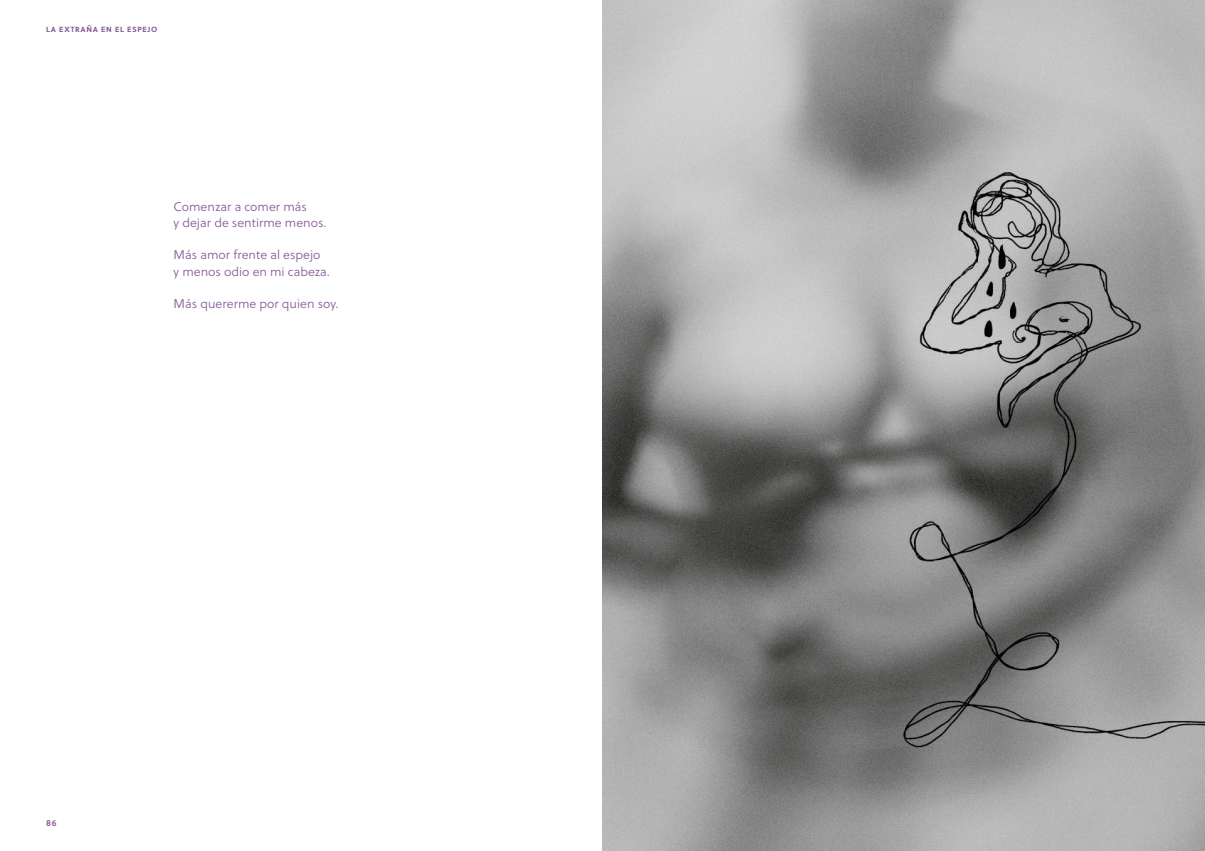
<style>
.page{position:relative;width:1205px;height:851px;background:#fff}
.page>*{position:absolute;margin:0;border:0;box-sizing:border-box;transform-origin:0 0}
.t1{font:12.5px/16.2px "Soleil Lt";color:#845798}
.t2{font:8.75px "Soleil Sb";color:#845798}
.t3{font:700 7.5px "Soleil";letter-spacing:.095em;color:#845798}
</style>
<div class="page">
<img style="left:602px;top:0;width:603px;height:850px">
<img style="left:877px;top:168px;width:328px;height:602px">
<p class="t3" style="left:46px;top:23px;width:113px">LA EXTRAÑA EN EL ESPEJO</p>
<p class="t1" style="left:174px;top:198px;width:154px">Comenzar a comer más<br>y dejar de sentirme menos.</p>
<p class="t1" style="left:174px;top:247px;width:158px">Más amor frente al espejo<br>y menos odio en mi cabeza.</p>
<p class="t1" style="left:174px;top:295px;width:166px">Más quererme por quien soy.</p>
<p class="t2" style="left:46px;top:815px;width:12px">86</p>
</div>
